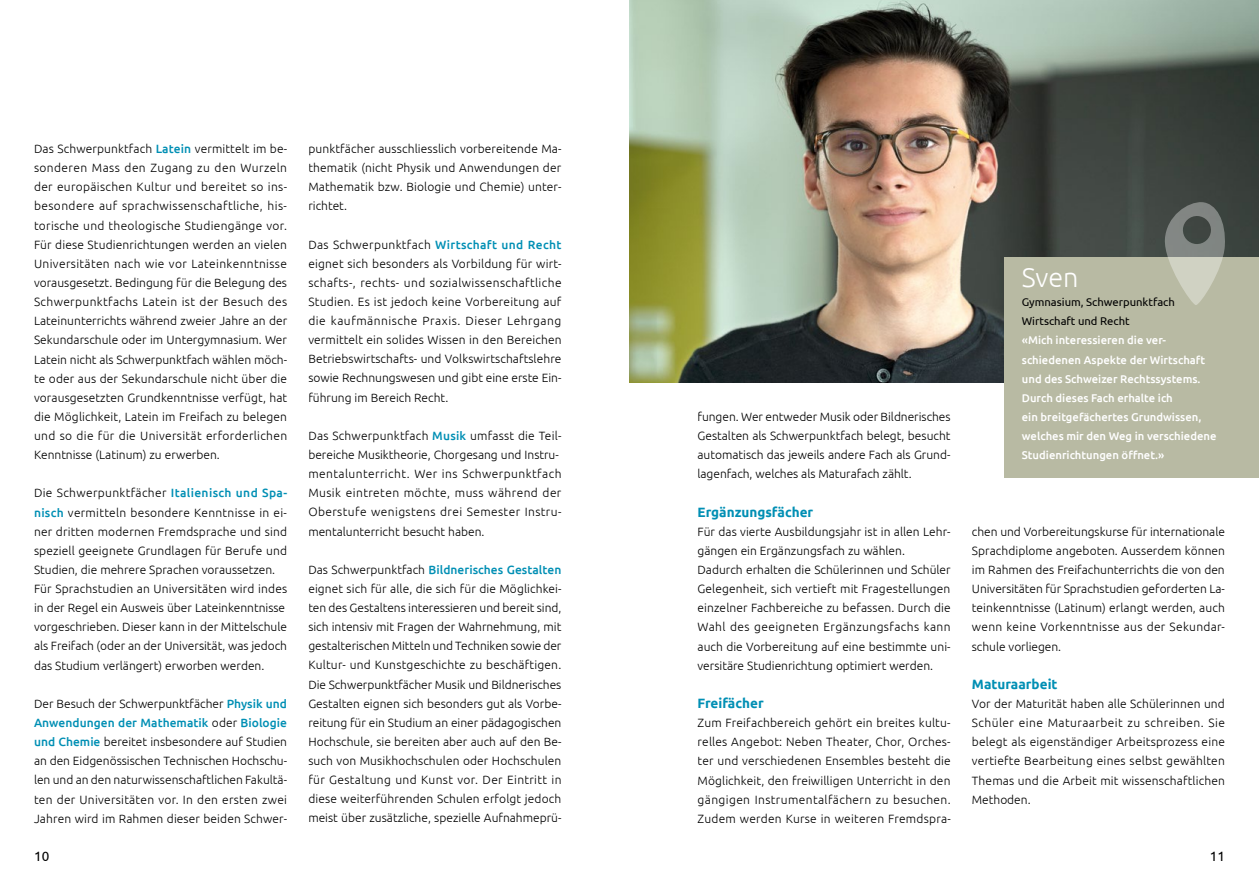
<style>
.page{position:relative;width:1259px;height:893px;background:#fff}
.page>*{position:absolute;margin:0;border:0;box-sizing:border-box;transform-origin:0 0}
.t1{font:300 27px "Ubuntu";color:#fff}
.t2{font:700 13.5px "Ubuntu";color:#008fb4}
.t3{font:13.5px "Ubuntu";color:#000}
.t4{font:300 12px/19.2px "Ubuntu";letter-spacing:.01em;color:#000;text-align:justify}
.t5{font:300 12px/19.2px "Ubuntu";letter-spacing:.035em;color:#000}
.t6{font:500 11.25px/19.2px "Ubuntu";color:#fff}
.t7{font:11.25px/19.2px "Ubuntu";color:#000}
.s1{font-weight:500;color:#008fb4}
</style>
<div class="page">
<img style="left:629px;top:0;width:630px;height:383px">
<div style="left:1005px;top:257px;width:254px;height:221px;background:#b8baa3"></div>
<svg style="left:1163px;top:201px;width:63px;height:104px"></svg>
<p class="t4" style="left:34px;top:139px;width:255px">Das Schwerpunktfach <span class="s1">Latein</span> vermittelt im be&shy;sonderen Mass den Zugang zu den Wurzeln der europäischen Kultur und bereitet so ins&shy;besondere auf sprachwissenschaftliche, his&shy;torische und theologische Studiengänge vor.<br>Für diese Studienrichtungen werden an vielen Universitäten nach wie vor Lateinkenntnisse vorausgesetzt. Bedingung für die Belegung des Schwerpunktfachs Latein ist der Besuch des Lateinunterrichts während zweier Jahre an der Sekundarschule oder im Untergymnasium. Wer Latein nicht als Schwerpunktfach wählen möch&shy;te oder aus der Sekundarschule nicht über die vorausgesetzten Grundkenntnisse verfügt, hat die Möglichkeit, Latein im Freifach zu belegen und so die für die Universität erforderlichen Kenntnisse (Latinum) zu erwerben.</p>
<p class="t4" style="left:34px;top:483px;width:255px;text-align:left">Die Schwerpunktfächer <span class="s1">Italienisch und Spa&shy;nisch</span> vermitteln besondere Kenntnisse in ei&shy;ner dritten modernen Fremdsprache und sind speziell geeignete Grundlagen für Berufe und Studien, die mehrere Sprachen voraussetzen.<br>Für Sprachstudien an Universitäten wird indes in der Regel ein Ausweis über Lateinkenntnisse vorgeschrieben. Dieser kann in der Mittelschule als Freifach (oder an der Universität, was jedoch das Studium verlängert) erworben werden.</p>
<p class="t4" style="left:34px;top:694px;width:255px">Der Besuch der Schwerpunktfächer <span class="s1">Physik und Anwendungen der Mathematik</span> oder <span class="s1">Biologie und Chemie</span> bereitet insbesondere auf Studien an den Eidgenössischen Technischen Hochschu&shy;len und an den naturwissenschaftlichen Fakultä&shy;ten der Universitäten vor. In den ersten zwei Jahren wird im Rahmen dieser beiden Schwer-</p>
<p class="t4" style="left:308px;top:139px;width:255px">punktfächer ausschliesslich vorbereitende Ma&shy;thematik (nicht Physik und Anwendungen der Mathematik bzw. Biologie und Chemie) unter&shy;richtet.</p>
<p class="t4" style="left:308px;top:234px;width:255px">Das Schwerpunktfach <span class="s1">Wirtschaft und Recht </span>eignet sich besonders als Vorbildung für wirt&shy;schafts-, rechts- und sozialwissenschaftliche Studien. Es ist jedoch keine Vorbereitung auf die kaufmännische Praxis. Dieser Lehrgang vermittelt ein solides Wissen in den Bereichen Betriebswirtschafts- und Volkswirtschaftslehre sowie Rechnungswesen und gibt eine erste Ein&shy;führung im Bereich Recht.</p>
<p class="t5" style="left:308px;top:426px;width:255px">Das Schwerpunktfach <span class="s1">Musik</span> umfasst die Teil&shy;bereiche Musiktheorie, Chorgesang und Instru&shy;mentalunterricht. Wer ins Schwerpunktfach Musik eintreten möchte, muss während der Oberstufe wenigstens drei Semester Instru&shy;mentalunterricht besucht haben.</p>
<p class="t4" style="left:308px;top:560px;width:255px">Das Schwerpunktfach <span class="s1">Bildnerisches Gestalten </span>eignet sich für alle, die sich für die Möglichkei&shy;ten des Gestaltens interessieren und bereit sind, sich intensiv mit Fragen der Wahrnehmung, mit gestalterischen Mitteln und Techniken sowie der Kultur- und Kunstgeschichte zu beschäftigen.<br>Die Schwerpunktfächer Musik und Bildnerisches Gestalten eignen sich besonders gut als Vorbe&shy;reitung für ein Studium an einer pädagogischen Hochschule, sie bereiten aber auch auf den Be&shy;such von Musikhochschulen oder Hochschulen für Gestaltung und Kunst vor. Der Eintritt in diese weiterführenden Schulen erfolgt jedoch meist über zusätzliche, spezielle Aufnahmeprü-</p>
<p class="t4" style="left:697px;top:407px;width:255px">fungen. Wer entweder Musik oder Bildnerisches Gestalten als Schwerpunktfach belegt, besucht automatisch das jeweils andere Fach als Grund&shy;lagenfach, welches als Maturafach zählt.</p>
<p class="t2" style="left:697px;top:504px;width:117px">Ergänzungsfächer</p>
<p class="t4" style="left:697px;top:522px;width:255px;text-align:left">Für das vierte Ausbildungsjahr ist in allen Lehr&shy;gängen ein Ergänzungsfach zu wählen.<br>Dadurch erhalten die Schülerinnen und Schüler Gelegenheit, sich vertieft mit Fragestellungen einzelner Fachbereiche zu befassen. Durch die Wahl des geeigneten Ergänzungsfachs kann auch die Vorbereitung auf eine bestimmte uni&shy;versitäre Studienrichtung optimiert werden.</p>
<p class="t2" style="left:697px;top:695px;width:68px">Freifächer</p>
<p class="t4" style="left:697px;top:713px;width:255px">Zum Freifachbereich gehört ein breites kultu&shy;relles Angebot: Neben Theater, Chor, Orches&shy;ter und verschiedenen Ensembles besteht die Möglichkeit, den freiwilligen Unterricht in den gängigen Instrumentalfächern zu besuchen.<br>Zudem werden Kurse in weiteren Fremdspra-</p>
<h1 class="t1" style="left:1022px;top:261px;width:58px">Sven</h1>
<p class="t7" style="left:1022px;top:292px;width:155px">Gymnasium, Schwerpunktfach<br>Wirtschaft und Recht</p>
<p class="t6" style="left:1022px;top:330px;width:196px">«Mich interessieren die ver&shy;schiedenen Aspekte der Wirtschaft und des Schweizer Rechtssystems.<br>Durch dieses Fach erhalte ich<br>ein breitgefächertes Grundwissen, welches mir den Weg in verschiedene<br>Studienrichtungen öffnet.»</p>
<p class="t4" style="left:972px;top:522px;width:255px">chen und Vorbereitungskurse für internationale Sprachdiplome angeboten. Ausserdem können im Rahmen des Freifachunterrichts die von den Universitäten für Sprachstudien geforderten La&shy;teinkenntnisse (Latinum) erlangt werden, auch wenn keine Vorkenntnisse aus der Sekundar&shy;schule vorliegen.</p>
<p class="t2" style="left:972px;top:676px;width:87px">Maturaarbeit</p>
<p class="t4" style="left:972px;top:694px;width:255px">Vor der Maturität haben alle Schülerinnen und Schüler eine Maturaarbeit zu schreiben. Sie belegt als eigenständiger Arbeitsprozess eine vertiefte Bearbeitung eines selbst gewählten Themas und die Arbeit mit wissenschaftlichen Methoden.</p>
<p class="t3" style="left:34px;top:848px;width:17px">10</p>
<p class="t3" style="left:1209px;top:848px;width:17px">11</p>
</div>
